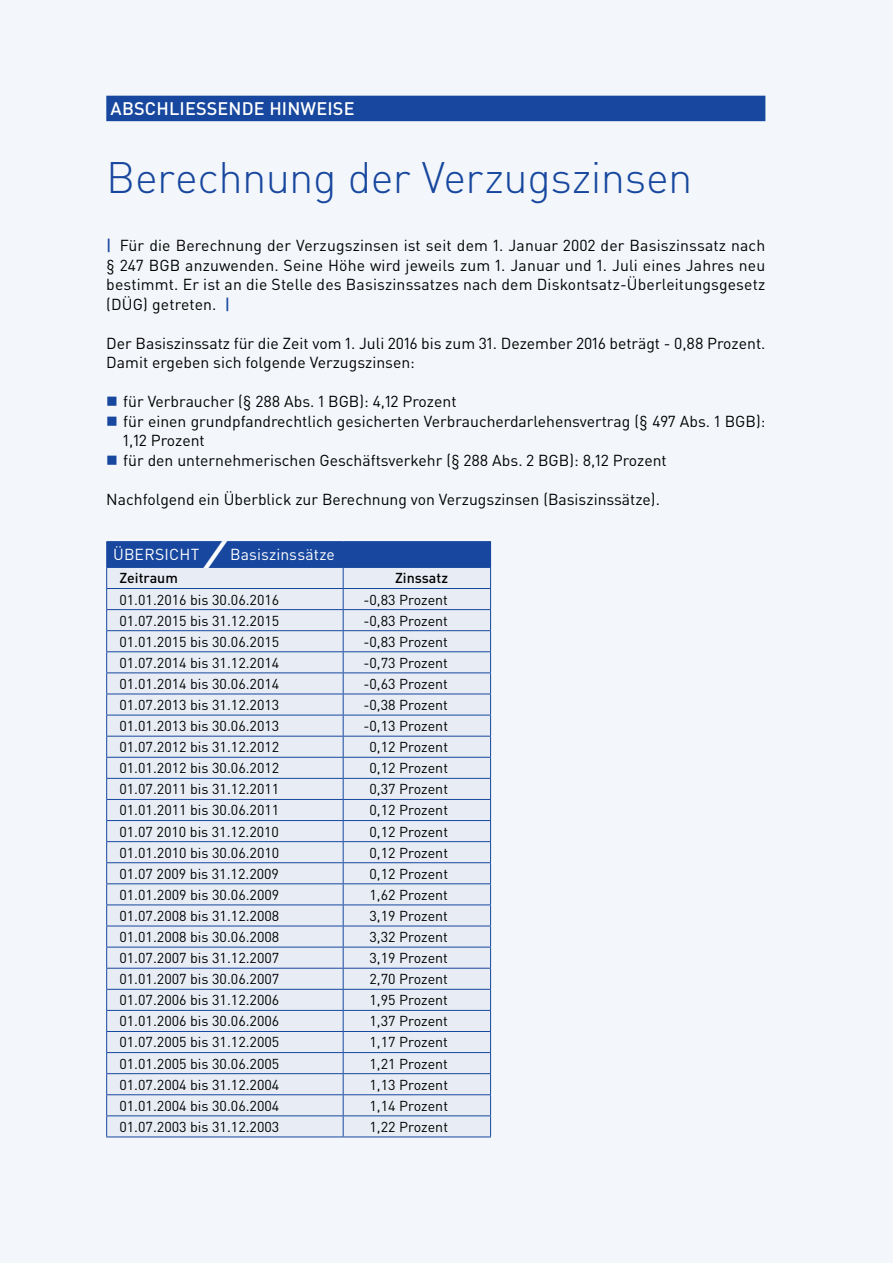
<style>
.page{position:relative;width:893px;height:1263px;background:#f3f6fa}
.page>*{position:absolute;margin:0;border:0;box-sizing:border-box;transform-origin:0 0}
.t1{font:300 43.5px "DIN Pro";letter-spacing:-.015em;color:#17479e}
.t2{font:500 18px "DIN Pro";letter-spacing:.01em;color:#fff}
.t3{font:15.75px/19.5px "DIN Pro";color:#000}
.t4{font:15.75px "DIN Pro";letter-spacing:.01em;color:#fff}
.t5{font:14.25px "DIN Pro";color:#000}
.t6{font:500 14.25px "DIN Pro";color:#000}
.s1{font-weight:500;color:#17479e}
.s2{font-weight:900;font-style:italic;font-size:33px}
</style>
<div class="page">
<div style="left:106px;top:96px;width:659px;height:25px;background:#17479e"></div>
<div style="left:107px;top:542px;width:384px;height:25px;background:#17479e"></div>
<div style="left:107px;top:568px;width:383px;height:568px;background:#e8edf5"></div>
<hr style="left:106px;top:541px;width:237px;height:1px;background:#17479e">
<hr style="left:343px;top:541px;width:148px;height:1px;background:#17479e">
<hr style="left:106px;top:567px;width:237px;height:1px;background:#17479e">
<hr style="left:343px;top:567px;width:148px;height:1px;background:#17479e">
<hr style="left:106px;top:588px;width:237px;height:1px;background:#17479e">
<hr style="left:343px;top:588px;width:148px;height:1px;background:#17479e">
<hr style="left:106px;top:609px;width:237px;height:1px;background:#17479e">
<hr style="left:343px;top:609px;width:148px;height:1px;background:#17479e">
<hr style="left:106px;top:630px;width:237px;height:1px;background:#17479e">
<hr style="left:343px;top:630px;width:148px;height:1px;background:#17479e">
<hr style="left:106px;top:651px;width:237px;height:1px;background:#17479e">
<hr style="left:343px;top:651px;width:148px;height:1px;background:#17479e">
<hr style="left:106px;top:672px;width:237px;height:1px;background:#17479e">
<hr style="left:343px;top:672px;width:148px;height:1px;background:#17479e">
<hr style="left:106px;top:694px;width:237px;height:1px;background:#17479e">
<hr style="left:343px;top:694px;width:148px;height:1px;background:#17479e">
<hr style="left:106px;top:715px;width:237px;height:1px;background:#17479e">
<hr style="left:343px;top:715px;width:148px;height:1px;background:#17479e">
<hr style="left:106px;top:736px;width:237px;height:1px;background:#17479e">
<hr style="left:343px;top:736px;width:148px;height:1px;background:#17479e">
<hr style="left:106px;top:757px;width:237px;height:1px;background:#17479e">
<hr style="left:343px;top:757px;width:148px;height:1px;background:#17479e">
<hr style="left:106px;top:778px;width:237px;height:1px;background:#17479e">
<hr style="left:343px;top:778px;width:148px;height:1px;background:#17479e">
<hr style="left:106px;top:799px;width:237px;height:1px;background:#17479e">
<hr style="left:343px;top:799px;width:148px;height:1px;background:#17479e">
<hr style="left:106px;top:820px;width:237px;height:1px;background:#17479e">
<hr style="left:343px;top:820px;width:148px;height:1px;background:#17479e">
<hr style="left:106px;top:841px;width:237px;height:1px;background:#17479e">
<hr style="left:343px;top:841px;width:148px;height:1px;background:#17479e">
<hr style="left:106px;top:862px;width:237px;height:1px;background:#17479e">
<hr style="left:343px;top:862px;width:148px;height:1px;background:#17479e">
<hr style="left:106px;top:883px;width:237px;height:1px;background:#17479e">
<hr style="left:343px;top:883px;width:148px;height:1px;background:#17479e">
<hr style="left:106px;top:904px;width:237px;height:1px;background:#17479e">
<hr style="left:343px;top:904px;width:148px;height:1px;background:#17479e">
<hr style="left:106px;top:926px;width:237px;height:1px;background:#17479e">
<hr style="left:343px;top:926px;width:148px;height:1px;background:#17479e">
<hr style="left:106px;top:947px;width:237px;height:1px;background:#17479e">
<hr style="left:343px;top:947px;width:148px;height:1px;background:#17479e">
<hr style="left:106px;top:968px;width:237px;height:1px;background:#17479e">
<hr style="left:343px;top:968px;width:148px;height:1px;background:#17479e">
<hr style="left:106px;top:989px;width:237px;height:1px;background:#17479e">
<hr style="left:343px;top:989px;width:148px;height:1px;background:#17479e">
<hr style="left:106px;top:1010px;width:237px;height:1px;background:#17479e">
<hr style="left:343px;top:1010px;width:148px;height:1px;background:#17479e">
<hr style="left:106px;top:1031px;width:237px;height:1px;background:#17479e">
<hr style="left:343px;top:1031px;width:148px;height:1px;background:#17479e">
<hr style="left:106px;top:1052px;width:237px;height:1px;background:#17479e">
<hr style="left:343px;top:1052px;width:148px;height:1px;background:#17479e">
<hr style="left:106px;top:1073px;width:237px;height:1px;background:#17479e">
<hr style="left:343px;top:1073px;width:148px;height:1px;background:#17479e">
<hr style="left:106px;top:1094px;width:237px;height:1px;background:#17479e">
<hr style="left:343px;top:1094px;width:148px;height:1px;background:#17479e">
<hr style="left:106px;top:1115px;width:237px;height:1px;background:#17479e">
<svg style="left:106px;top:542px;width:1px;height:594px"></svg>
<hr style="left:343px;top:1115px;width:148px;height:1px;background:#17479e">
<svg style="left:343px;top:568px;width:1px;height:568px"></svg>
<svg style="left:490px;top:568px;width:1px;height:568px"></svg>
<hr style="left:106px;top:1136px;width:237px;height:1px;background:#17479e">
<hr style="left:343px;top:1136px;width:148px;height:1px;background:#17479e">
<p class="t2" style="left:111px;top:96px;width:245px">ABSCHLIESSENDE HINWEISE</p>
<h1 class="t1" style="left:106px;top:148px;width:588px">Berechnung der Verzugszinsen</h1>
<p class="t3" style="left:106px;top:235px;width:661px;text-align:justify"><span class="s1">|</span> Für die Berechnung der Verzugszinsen ist seit dem 1. Januar 2002 der Basiszinssatz nach § 247 BGB anzuwenden. Seine Höhe wird jeweils zum 1. Januar und 1. Juli eines Jahres neu bestimmt. Er ist an die Stelle des Basiszinssatzes nach dem Diskontsatz-Überleitungsgesetz (DÜG) getreten. <span class="s1">|</span></p>
<p class="t3" style="left:106px;top:333px;width:661px">Der Basiszinssatz für die Zeit vom 1. Juli 2016 bis zum 31. Dezember 2016 beträgt - 0,88 Prozent.<br>Damit ergeben sich folgende Verzugszinsen:</p>
<p class="t3" style="left:123px;top:391px;width:644px">für Verbraucher (§ 288 Abs. 1 BGB): 4,12 Prozent<br>für einen grundpfandrechtlich gesicherten Verbraucherdarlehensvertrag (§ 497 Abs. 1 BGB):<br>1,12 Prozent<br>für den unternehmerischen Geschäftsverkehr (§ 288 Abs. 2 BGB): 8,12 Prozent</p>
<p class="t3" style="left:106px;top:489px;width:555px">Nachfolgend ein Überblick zur Berechnung von Verzugszinsen (Basiszinssätze).</p>
<p class="t4" style="left:113px;top:543px;width:223px">ÜBERSICHT <span class="s2">/</span> Basiszinssätze</p>
<p class="t6" style="left:119px;top:569px;width:60px">Zeitraum</p>
<p class="t6" style="left:395px;top:569px;width:54px">Zinssatz</p>
<p class="t5" style="left:119px;top:590px;width:161px">01.01.2016 bis 30.06.2016</p>
<p class="t5" style="left:363px;top:590px;width:86px">-0,83 Prozent</p>
<p class="t5" style="left:119px;top:611px;width:161px">01.07.2015 bis 31.12.2015</p>
<p class="t5" style="left:363px;top:611px;width:86px">-0,83 Prozent</p>
<p class="t5" style="left:119px;top:632px;width:161px">01.01.2015 bis 30.06.2015</p>
<p class="t5" style="left:363px;top:632px;width:86px">-0,83 Prozent</p>
<p class="t5" style="left:119px;top:653px;width:161px">01.07.2014 bis 31.12.2014</p>
<p class="t5" style="left:363px;top:653px;width:86px">-0,73 Prozent</p>
<p class="t5" style="left:119px;top:674px;width:161px">01.01.2014 bis 30.06.2014</p>
<p class="t5" style="left:363px;top:674px;width:86px">-0,63 Prozent</p>
<p class="t5" style="left:119px;top:695px;width:161px">01.07.2013 bis 31.12.2013</p>
<p class="t5" style="left:363px;top:695px;width:86px">-0,38 Prozent</p>
<p class="t5" style="left:119px;top:716px;width:161px">01.01.2013 bis 30.06.2013</p>
<p class="t5" style="left:363px;top:716px;width:86px">-0,13 Prozent</p>
<p class="t5" style="left:119px;top:737px;width:161px">01.07.2012 bis 31.12.2012</p>
<p class="t5" style="left:370px;top:737px;width:80px">0,12 Prozent</p>
<p class="t5" style="left:119px;top:758px;width:161px">01.01.2012 bis 30.06.2012</p>
<p class="t5" style="left:370px;top:758px;width:80px">0,12 Prozent</p>
<p class="t5" style="left:119px;top:779px;width:161px">01.07.2011 bis 31.12.2011</p>
<p class="t5" style="left:370px;top:779px;width:80px">0,37 Prozent</p>
<p class="t5" style="left:119px;top:801px;width:161px">01.01.2011 bis 30.06.2011</p>
<p class="t5" style="left:370px;top:801px;width:80px">0,12 Prozent</p>
<p class="t5" style="left:119px;top:822px;width:161px">01.07 2010 bis 31.12.2010</p>
<p class="t5" style="left:370px;top:822px;width:80px">0,12 Prozent</p>
<p class="t5" style="left:119px;top:843px;width:161px">01.01.2010 bis 30.06.2010</p>
<p class="t5" style="left:370px;top:843px;width:80px">0,12 Prozent</p>
<p class="t5" style="left:119px;top:864px;width:161px">01.07 2009 bis 31.12.2009</p>
<p class="t5" style="left:370px;top:864px;width:80px">0,12 Prozent</p>
<p class="t5" style="left:119px;top:885px;width:161px">01.01.2009 bis 30.06.2009</p>
<p class="t5" style="left:370px;top:885px;width:80px">1,62 Prozent</p>
<p class="t5" style="left:119px;top:906px;width:161px">01.07.2008 bis 31.12.2008</p>
<p class="t5" style="left:370px;top:906px;width:80px">3,19 Prozent</p>
<p class="t5" style="left:119px;top:927px;width:161px">01.01.2008 bis 30.06.2008</p>
<p class="t5" style="left:370px;top:927px;width:80px">3,32 Prozent</p>
<p class="t5" style="left:119px;top:948px;width:161px">01.07.2007 bis 31.12.2007</p>
<p class="t5" style="left:370px;top:948px;width:80px">3,19 Prozent</p>
<p class="t5" style="left:119px;top:969px;width:161px">01.01.2007 bis 30.06.2007</p>
<p class="t5" style="left:370px;top:969px;width:80px">2,70 Prozent</p>
<p class="t5" style="left:119px;top:990px;width:161px">01.07.2006 bis 31.12.2006</p>
<p class="t5" style="left:370px;top:990px;width:80px">1,95 Prozent</p>
<p class="t5" style="left:119px;top:1011px;width:161px">01.01.2006 bis 30.06.2006</p>
<p class="t5" style="left:370px;top:1011px;width:80px">1,37 Prozent</p>
<p class="t5" style="left:119px;top:1033px;width:161px">01.07.2005 bis 31.12.2005</p>
<p class="t5" style="left:370px;top:1033px;width:80px">1,17 Prozent</p>
<p class="t5" style="left:119px;top:1054px;width:161px">01.01.2005 bis 30.06.2005</p>
<p class="t5" style="left:370px;top:1054px;width:80px">1,21 Prozent</p>
<p class="t5" style="left:119px;top:1075px;width:161px">01.07.2004 bis 31.12.2004</p>
<p class="t5" style="left:370px;top:1075px;width:80px">1,13 Prozent</p>
<p class="t5" style="left:119px;top:1096px;width:161px">01.01.2004 bis 30.06.2004</p>
<p class="t5" style="left:370px;top:1096px;width:80px">1,14 Prozent</p>
<p class="t5" style="left:119px;top:1117px;width:161px">01.07.2003 bis 31.12.2003</p>
<p class="t5" style="left:370px;top:1117px;width:80px">1,22 Prozent</p>
</div>
